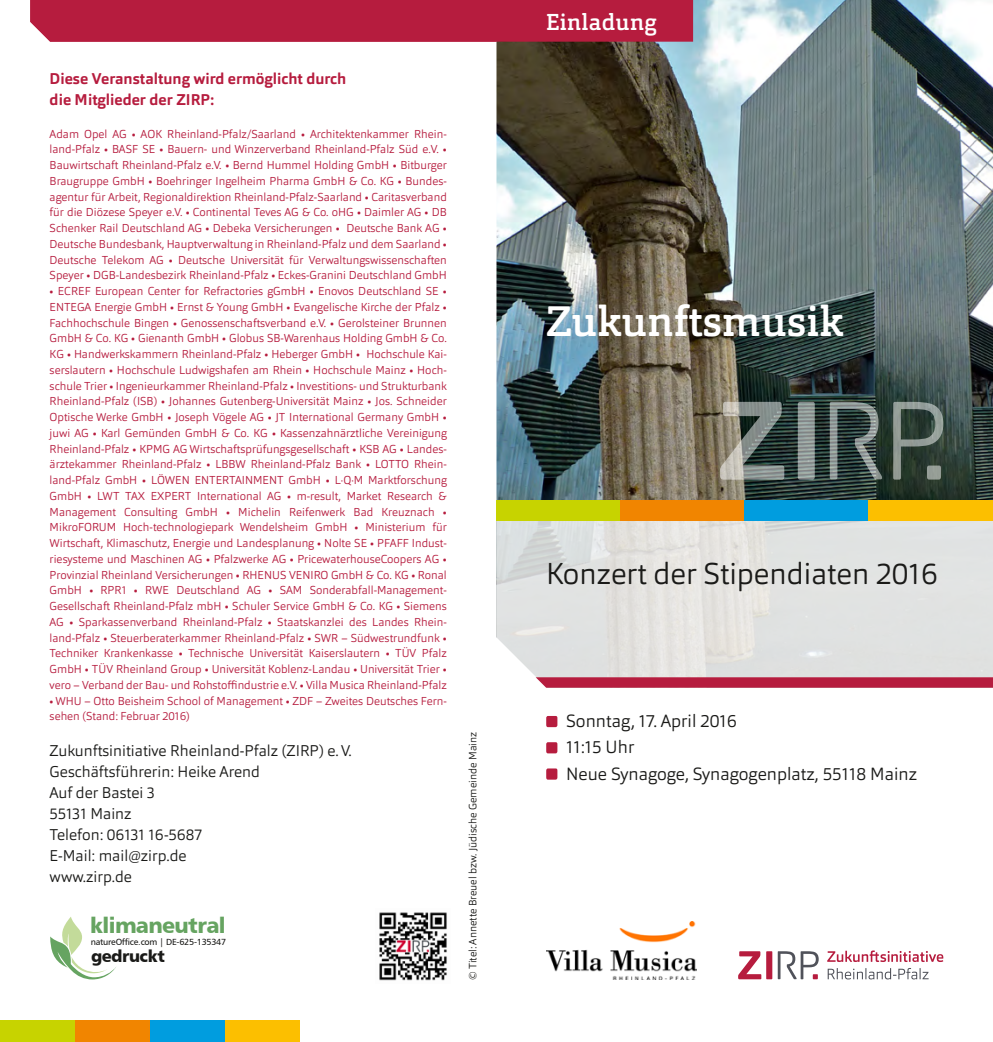
<style>
.page{position:relative;width:993px;height:1042px;background:#fff}
.page>*{position:absolute;margin:0;border:0;box-sizing:border-box;transform-origin:0 0}
.H2-Headline_2{font:500 42px "Orgon Slab";color:#fff}
.Subhead_Titel{font:300 29.75px "Orgon";color:#1a1a18}
.Einladung{font:500 22.75px "Orgon Slab";letter-spacing:.01em;color:#fff}
.t1{font:21.7px "Humanist 777 BT Black B";letter-spacing:-.03em;color:#66a461}
.T1-Text_linksbündig{font:300 17.5px "Orgon";color:#1a1a18}
.t2{font:16.8px "Humanist 777 BT Black B";letter-spacing:-.03em;color:#1a1a18}
.T1-Text_linksbündig-2{font:300 15.4px "Orgon";color:#1a1a18}
.T1-Text_linksbündig-3{font:700 15.4px/21px "Orgon";color:#b61c3e}
.t3{font:300 11.38px/15.8px "Orgon";color:#b61c3e;text-align:justify}
.t4{font:300 10.5px "Orgon";color:#1a1a18}
.t5{font:8.92px "Humanist 777 BT Roman B";letter-spacing:-.03em;color:#1a1a18}
</style>
<div class="page">
<img style="left:496px;top:0;width:496px;height:500px">
<div style="left:546px;top:716px;width:11px;height:11px;background:#b61c3e;border-radius:2px"></div>
<div style="left:546px;top:742px;width:11px;height:11px;background:#b61c3e;border-radius:2px"></div>
<div style="left:546px;top:768px;width:11px;height:11px;background:#b61c3e;border-radius:2px"></div>
<svg style="left:496px;top:521px;width:496px;height:156px;background:#e1e2e0"></svg>
<svg style="left:829px;top:402px;width:52px;height:77px;background:#4e5c59"></svg>
<svg style="left:892px;top:402px;width:51px;height:77px;background:#4f5e55"></svg>
<svg style="left:719px;top:402px;width:65px;height:78px;background:#767d75"></svg>
<svg style="left:797px;top:402px;width:17px;height:78px"></svg>
<div style="left:926px;top:465px;width:14px;height:14px;background:#969e97;border-radius:3px"></div>
<svg style="left:536px;top:677px;width:456px;height:11px;background:#b82847"></svg>
<div style="left:496px;top:500px;width:124px;height:21px;background:#c7d300"></div>
<div style="left:620px;top:500px;width:124px;height:21px;background:#f18500"></div>
<div style="left:744px;top:500px;width:124px;height:21px;background:#009ddf"></div>
<div style="left:868px;top:500px;width:124px;height:21px;background:#fcbf00"></div>
<img style="left:379px;top:912px;width:68px;height:69px">
<div style="left:0;top:1020px;width:75px;height:22px;background:#c7d300"></div>
<div style="left:75px;top:1020px;width:75px;height:22px;background:#f18500"></div>
<div style="left:150px;top:1020px;width:75px;height:22px;background:#009ddf"></div>
<div style="left:225px;top:1020px;width:75px;height:22px;background:#fcbf00"></div>
<div style="left:30px;top:0;width:663px;height:42px;background:#b61c3e"></div>
<svg style="left:50px;top:917px;width:66px;height:62px"></svg>
<svg style="left:827px;top:950px;width:116px;height:12px"></svg>
<svg style="left:827px;top:968px;width:101px;height:11px"></svg>
<svg style="left:738px;top:951px;width:23px;height:28px"></svg>
<div style="left:766px;top:951px;width:6px;height:28px;background:#b61c3e"></div>
<svg style="left:777px;top:951px;width:41px;height:28px"></svg>
<img style="left:546px;top:921px;width:150px;height:58px">
<p class="T1-Text_linksbündig-3" style="left:50px;top:68px;width:298px">Diese Veranstaltung wird ermöglicht durch die Mitglieder der ZIRP:</p>
<p class="t3" style="left:50px;top:126px;width:398px">Adam Opel AG • AOK Rheinland-Pfalz/Saarland • Architektenkammer Rhein&shy;land-Pfalz • BASF SE • Bauern- und Winzerverband Rheinland-Pfalz Süd e.V. • Bauwirtschaft Rheinland-Pfalz e.V. • Bernd Hummel Holding GmbH • Bitburger Braugruppe GmbH • Boehringer Ingelheim Pharma GmbH &amp; Co. KG • Bundes&shy;agentur für Arbeit, Regionaldirektion Rheinland-Pfalz-Saarland • Caritasverband für die Diözese Speyer e.V. • Continental Teves AG &amp; Co. oHG • Daimler AG • DB Schenker Rail Deutschland AG • Debeka Versicherungen • Deutsche Bank AG • Deutsche Bundesbank, Hauptverwaltung in Rheinland-Pfalz und dem Saarland • Deutsche Telekom AG • Deutsche Universität für Verwaltungswissenschaften Speyer • DGB-Landesbezirk Rheinland-Pfalz • Eckes-Granini Deutschland GmbH</p>
<p class="t3" style="left:50px;top:283px;width:398px">• ECREF European Center for Refractories gGmbH • Enovos Deutschland SE • ENTEGA Energie GmbH • Ernst &amp; Young GmbH • Evangelische Kirche der Pfalz • Fachhochschule Bingen • Genossenschaftsverband e.V. • Gerolsteiner Brunnen GmbH &amp; Co. KG • Gienanth GmbH • Globus SB-Warenhaus Holding GmbH &amp; Co.<br>KG • Handwerkskammern Rheinland-Pfalz • Heberger GmbH • Hochschule Kai&shy;serslautern • Hochschule Ludwigshafen am Rhein • Hochschule Mainz • Hoch&shy;schule Trier • Ingenieurkammer Rheinland-Pfalz • Investitions- und Strukturbank Rheinland-Pfalz (ISB) • Johannes Gutenberg-Universität Mainz • Jos. Schneider Optische Werke GmbH • Joseph Vögele AG • JT International Germany GmbH • juwi AG • Karl Gemünden GmbH &amp; Co. KG • Kassenzahnärztliche Vereinigung Rheinland-Pfalz • KPMG AG Wirtschaftsprüfungsgesellschaft • KSB AG • Landes&shy;ärztekammer Rheinland-Pfalz • LBBW Rheinland-Pfalz Bank • LOTTO Rhein&shy;land-Pfalz GmbH • LÖWEN ENTERTAINMENT GmbH • L∙Q∙M Marktforschung GmbH • LWT TAX EXPERT International AG • m-result, Market Research &amp; Management Consulting GmbH • Michelin Reifenwerk Bad Kreuznach • MikroFORUM Hoch-technologiepark Wendelsheim GmbH • Ministerium für Wirtschaft, Klimaschutz, Energie und Landesplanung • Nolte SE • PFAFF Indust&shy;riesysteme und Maschinen AG • Pfalzwerke AG • PricewaterhouseCoopers AG • Provinzial Rheinland Versicherungen • RHENUS VENIRO GmbH &amp; Co. KG • Ronal GmbH • RPR1 • RWE Deutschland AG • SAM Sonderabfall-Management-Gesellschaft Rheinland-Pfalz mbH • Schuler Service GmbH &amp; Co. KG • Siemens AG • Sparkassenverband Rheinland-Pfalz • Staatskanzlei des Landes Rhein&shy;land-Pfalz • Steuerberaterkammer Rheinland-Pfalz • SWR – Südwestrundfunk • Techniker Krankenkasse • Technische Universität Kaiserslautern • TÜV Pfalz GmbH • TÜV Rheinland Group • Universität Koblenz-Landau • Universität Trier • vero – Verband der Bau- und Rohstoffindustrie e.V. • Villa Musica Rheinland-Pfalz</p>
<p class="t3" style="left:50px;top:693px;width:398px">• WHU – Otto Beisheim School of Management • ZDF – Zweites Deutsches Fern&shy;sehen (Stand: Februar 2016)</p>
<p class="T1-Text_linksbündig-2" style="left:49px;top:741px;width:303px">Zukunftsinitiative Rheinland-Pfalz (ZIRP) e.V.</p>
<p class="T1-Text_linksbündig-2" style="left:49px;top:762px;width:212px">Geschäftsführerin: Heike Arend</p>
<p class="T1-Text_linksbündig-2" style="left:49px;top:783px;width:107px">Auf der Bastei 3</p>
<p class="T1-Text_linksbündig-2" style="left:49px;top:804px;width:84px">55131 Mainz</p>
<p class="T1-Text_linksbündig-2" style="left:49px;top:825px;width:154px">Telefon: 06131 16-5687</p>
<p class="T1-Text_linksbündig-2" style="left:49px;top:846px;width:138px">E-Mail: mail@zirp.de</p>
<p class="T1-Text_linksbündig-2" style="left:49px;top:867px;width:84px">www.zirp.de</p>
<p class="t1" style="left:90px;top:911px;width:137px">klimaneutral</p>
<p class="t5" style="left:91px;top:936px;width:137px">natureOffice.com | DE-625-135347</p>
<p class="t2" style="left:91px;top:945px;width:75px">gedruckt</p>
<p class="t4" style="left:466px;top:980px;width:249px;rotate:-90deg">© Titel: Annette Breuel bzw. Jüdische Gemeinde Mainz</p>
<p class="Einladung" style="left:546px;top:7px;width:112px">Einladung</p>
<p class="H2-Headline_2" style="left:546px;top:295px;width:299px">Zukunftsmusik</p>
<p class="Subhead_Titel" style="left:546px;top:555px;width:393px">Konzert der Stipendiaten 2016</p>
<p class="T1-Text_linksbündig" style="left:566px;top:710px;width:172px">Sonntag, 17. April 2016</p>
<p class="T1-Text_linksbündig" style="left:566px;top:736px;width:70px">11:15 Uhr</p>
<p class="T1-Text_linksbündig" style="left:566px;top:762px;width:352px">Neue Synagoge, Synagogenplatz, 55118 Mainz</p>
</div>
